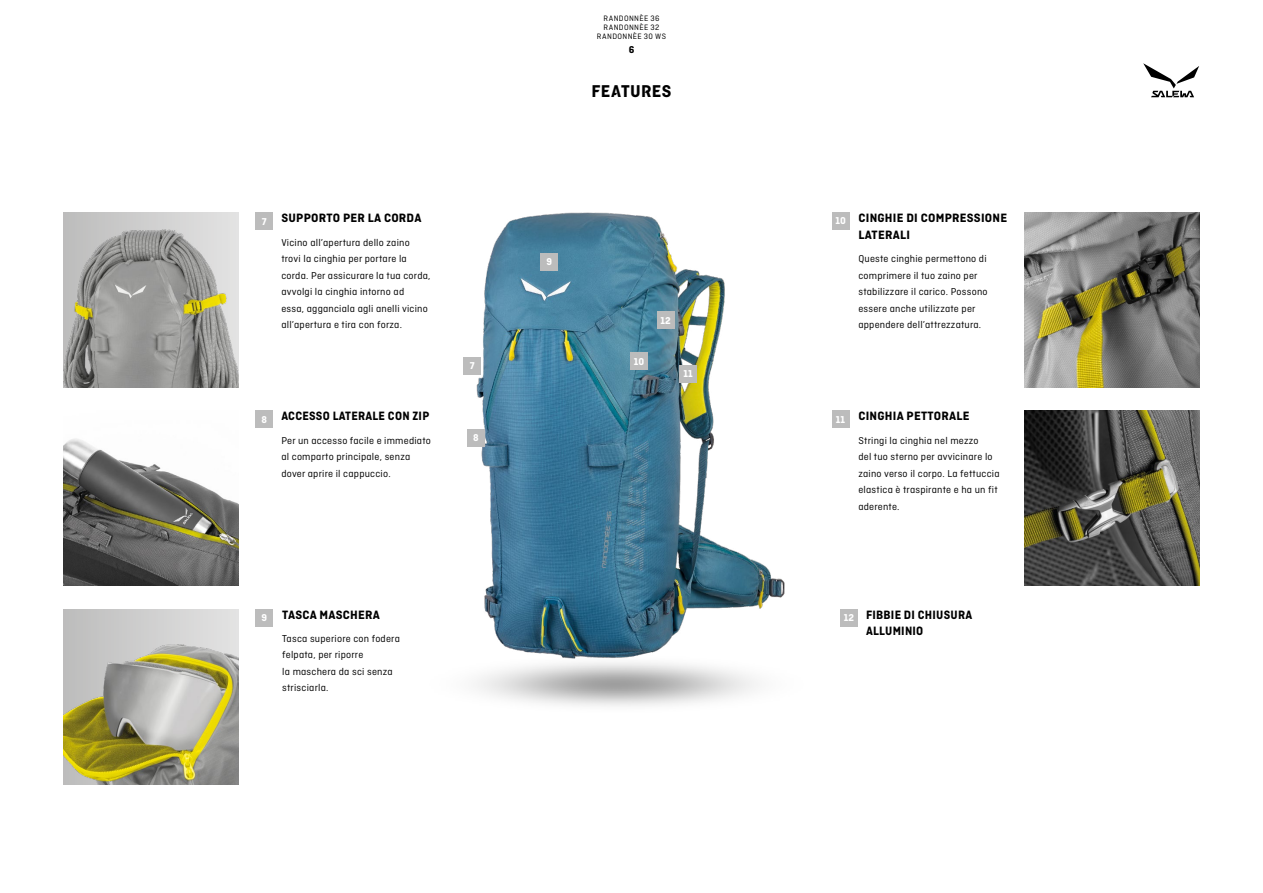
<style>
.page{position:relative;width:1263px;height:893px;background:#fff}
.page>*{position:absolute;margin:0;border:0;box-sizing:border-box;transform-origin:0 0}
.t1{font:18px "Ciutadella Hy";letter-spacing:.02em;color:#000}
.t2{font:700 12.75px/16.5px "Ciutadella";letter-spacing:.02em;color:#000}
.t3{font:700 12.75px/16.5px "Ciutadella";letter-spacing:.02em;color:#000;scale:.96 1}
.t4{font:10.5px/16.5px "Ciutadella";letter-spacing:.02em;color:#000}
.t5{font:700 10.5px "Ciutadella";color:#fff}
.t6{font:700 10.5px "Ciutadella";color:#000}
.t7{font:8.25px/9px "Ciutadella";letter-spacing:.05em;color:#000;text-align:center}
</style>
<div class="page">
<svg style="left:1143px;top:63px;width:56px;height:34px"></svg>
<img style="left:477px;top:213px;width:308px;height:438px">
<img style="left:476px;top:651px;width:282px;height:55px">
<div style="left:64px;top:213px;width:175px;height:175px;background:linear-gradient(to right,#bcbcbc,#e3e3e3)"></div>
<img style="left:64px;top:230px;width:175px;height:158px">
<img style="left:1024px;top:411px;width:175px;height:175px">
<img style="left:64px;top:438px;width:175px;height:148px">
<div style="left:256px;top:213px;width:17px;height:17px;background:#bcbcbc"></div>
<div style="left:464px;top:357px;width:17px;height:17px;background:#bcbcbc"></div>
<div style="left:256px;top:411px;width:17px;height:17px;background:#bcbcbc"></div>
<div style="left:467px;top:429px;width:17px;height:17px;background:#bcbcbc"></div>
<div style="left:541px;top:254px;width:17px;height:17px;background:#bcbcbc"></div>
<div style="left:832px;top:411px;width:17px;height:17px;background:#bcbcbc"></div>
<div style="left:679px;top:366px;width:17px;height:17px;background:#bcbcbc"></div>
<img style="left:1024px;top:213px;width:175px;height:175px">
<div style="left:832px;top:213px;width:17px;height:17px;background:#bcbcbc"></div>
<div style="left:630px;top:353px;width:17px;height:17px;background:#bcbcbc"></div>
<div style="left:64px;top:609px;width:175px;height:175px;background:linear-gradient(to right,#bdbcbc,#e3e3e3)"></div>
<img style="left:64px;top:644px;width:175px;height:140px">
<div style="left:256px;top:609px;width:17px;height:17px;background:#bcbcbc"></div>
<div style="left:840px;top:609px;width:17px;height:17px;background:#bcbcbc"></div>
<div style="left:657px;top:312px;width:17px;height:17px;background:#bcbcbc"></div>
<p class="t5" style="left:262px;top:215px;width:6px">7</p>
<p class="t2" style="left:281px;top:210px;width:142px">SUPPORTO PER LA CORDA</p>
<p class="t4" style="left:281px;top:234px;width:151px">Vicino all’apertura dello zaino trovi la cinghia per portare la corda. Per assicurare la tua corda, avvolgi la cinghia intorno ad<br>essa, agganciala agli anelli vicino all’apertura e tira con forza.</p>
<p class="t5" style="left:262px;top:413px;width:7px">8</p>
<p class="t3" style="left:281px;top:408px;width:156px">ACCESSO LATERALE CON ZIP</p>
<p class="t4" style="left:281px;top:432px;width:151px">Per un accesso facile e immediato al comparto principale, senza dover aprire il cappuccio.</p>
<p class="t5" style="left:470px;top:359px;width:6px">7</p>
<p class="t5" style="left:473px;top:432px;width:7px">8</p>
<p class="t7" style="left:597px;top:13px;width:71px">RANDONNÈE 36<br>RANDONNÈE 32<br>RANDONNÈE 30 WS</p>
<p class="t6" style="left:629px;top:44px;width:7px">6</p>
<h1 class="t1" style="left:591px;top:81px;width:82px">FEATURES</h1>
<p class="t5" style="left:546px;top:256px;width:7px">9</p>
<p class="t5" style="left:634px;top:355px;width:12px">10</p>
<p class="t5" style="left:660px;top:314px;width:12px">12</p>
<p class="t5" style="left:683px;top:368px;width:11px">11</p>
<p class="t5" style="left:835px;top:215px;width:12px">10</p>
<p class="t2" style="left:858px;top:210px;width:150px">CINGHIE DI COMPRESSIONE<br>LATERALI</p>
<p class="t4" style="left:858px;top:251px;width:131px">Queste cinghie permettono di comprimere il tuo zaino per stabilizzare il carico. Possono essere anche utilizzate per appendere dell’attrezzatura.</p>
<p class="t5" style="left:836px;top:413px;width:11px">11</p>
<p class="t2" style="left:858px;top:408px;width:113px">CINGHIA PETTORALE</p>
<p class="t4" style="left:858px;top:432px;width:143px">Stringi la cinghia nel mezzo<br>del tuo sterno per avvicinare lo zaino verso il corpo. La fettuccia elastica è traspirante e ha un fit aderente.</p>
<p class="t2" style="left:282px;top:606px;width:99px">TASCA MASCHERA</p>
<p class="t4" style="left:282px;top:630px;width:119px">Tasca superiore con fodera felpata, per riporre<br>la maschera da sci senza strisciarla.</p>
<p class="t5" style="left:262px;top:611px;width:7px">9</p>
<p class="t5" style="left:844px;top:611px;width:12px">12</p>
<p class="t3" style="left:866px;top:606px;width:112px">FIBBIE DI CHIUSURA<br>ALLUMINIO</p>
</div>
